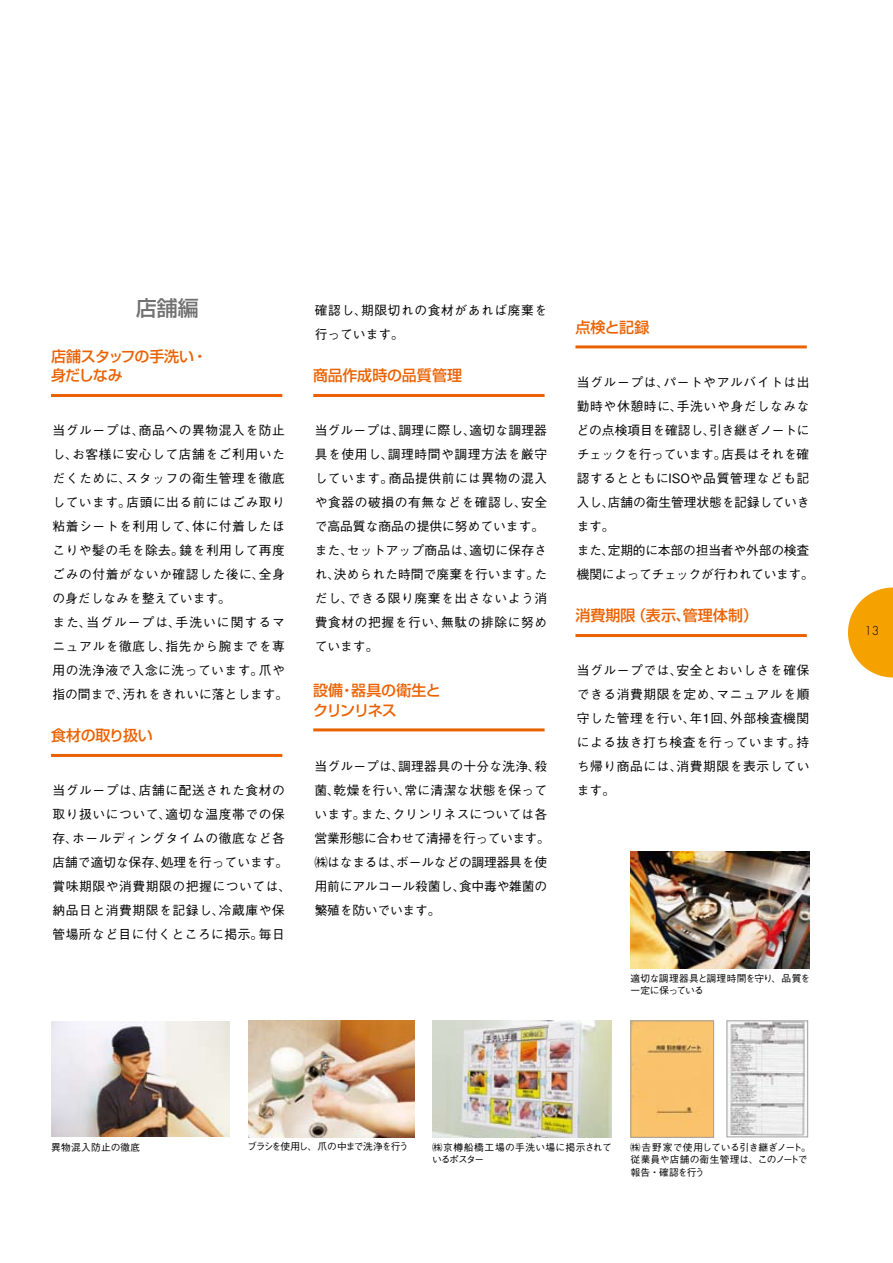
<style>
.page{position:relative;width:893px;height:1263px;background:#fff}
.page>*{position:absolute;margin:0;border:0;box-sizing:border-box;transform-origin:0 0}
.t1{font:500 21px "Shin Go Pro";color:#727172}
.t2{font:500 15px "Shin Go Pro";letter-spacing:-.01em;color:#eb6100}
.t3{font:500 15px/19.5px "Shin Go Pro";letter-spacing:-.06em;color:#eb6100}
.t4{font:500 15px/19.5px "Shin Go Pro";letter-spacing:-.045em;color:#eb6100}
.t5{font:500 15px "Shin Go Pro";letter-spacing:-.03em;color:#eb6100}
.t6{font:500 12.75px/24px "Gothic BBB Pro";letter-spacing:.04em;color:#000}
.t7{font:500 12.75px/24px "Gothic BBB Pro";letter-spacing:-.01em;color:#000}
.t8{font:500 12.75px/24px "Gothic BBB Pro";letter-spacing:-.015em;color:#000}
.t9{font:300 12px "Futura Std";color:#000}
.t10{font:500 9.75px/12.8px "Gothic BBB Pro";letter-spacing:-.02em;color:#000}
.t11{font:500 9.75px/12.8px "Gothic BBB Pro";letter-spacing:.025em;color:#000}
.t12{font:500 9.75px/12.8px "Gothic BBB Pro";letter-spacing:-.05em;color:#000}
.t13{font:500 9.75px "Gothic BBB Pro";letter-spacing:-.095em;color:#000}
</style>
<div class="page">
<svg style="left:848px;top:587px;width:45px;height:90px"></svg>
<hr style="left:51px;top:754px;width:231px;height:3px;background:#eb6100">
<hr style="left:313px;top:394px;width:232px;height:3px;background:#eb6100">
<hr style="left:575px;top:345px;width:232px;height:3px;background:#eb6100">
<hr style="left:575px;top:634px;width:232px;height:3px;background:#eb6100">
<hr style="left:51px;top:394px;width:231px;height:3px;background:#eb6100">
<hr style="left:313px;top:728px;width:232px;height:3px;background:#eb6100">
<img style="left:51px;top:1021px;width:179px;height:116px">
<img style="left:433px;top:1021px;width:178px;height:116px">
<img style="left:630px;top:852px;width:179px;height:116px">
<img style="left:633px;top:1022px;width:79px;height:113px">
<div style="left:631px;top:1020px;width:83px;height:117px;border:1px solid #9f9fa0"></div>
<img style="left:729px;top:1022px;width:76px;height:113px">
<div style="left:727px;top:1020px;width:81px;height:117px;border:1px solid #9f9fa0"></div>
<img style="left:248px;top:1020px;width:166px;height:117px">
<p class="t1" style="left:136px;top:291px;width:64px">店舗編</p>
<p class="t3" style="left:51px;top:345px;width:158px">店舗スタッフの手洗い・身だしなみ</p>
<p class="t6" style="left:52px;top:417px;width:237px">当グループは、商品への異物混入を防止し、お客様に安心して店舗をご利用いただくために、スタッフの衛生管理を徹底しています。店頭に出る前にはごみ取り粘着シートを利用して、体に付着したほこりや髪の毛を除去。鏡を利用して再度ごみの付着がないか確認した後に、全身の身だしなみを整えています。<br>また、当グループは、手洗いに関するマニュアルを徹底し、指先から腕までを専用の洗浄液で入念に洗っています。爪や指の間まで、汚れをきれいに落とします。</p>
<p class="t5" style="left:51px;top:723px;width:103px">食材の取り扱い</p>
<p class="t6" style="left:52px;top:777px;width:240px">当グループは、店舗に配送された食材の取り扱いについて、適切な温度帯での保存、ホールディングタイムの徹底など各店舗で適切な保存、処理を行っています。賞味期限や消費期限の把握については、納品日と消費期限を記録し、冷蔵庫や保管場所など目に付くところに掲示。毎日</p>
<p class="t6" style="left:315px;top:297px;width:234px">確認し、期限切れの食材があれば廃棄を行っています。</p>
<p class="t2" style="left:313px;top:363px;width:150px">商品作成時の品質管理</p>
<p class="t6" style="left:315px;top:417px;width:234px">当グループは、調理に際し、適切な調理器具を使用し、調理時間や調理方法を厳守しています。商品提供前には異物の混入や食器の破損の有無などを確認し、安全で高品質な商品の提供に努めています。また、セットアップ商品は、適切に保存され、決められた時間で廃棄を行います。ただし、できる限り廃棄を出さないよう消費食材の把握を行い、無駄の排除に努めています。</p>
<p class="t4" style="left:313px;top:679px;width:129px">設備・器具の衛生とクリンリネス</p>
<p class="t8" style="left:315px;top:753px;width:237px">当グループは、調理器具の十分な洗浄、殺菌、乾燥を行い、常に清潔な状態を保っています。また、クリンリネスについては各営業形態に合わせて清掃を行っています。㈱はなまるは、ボールなどの調理器具を使用前にアルコール殺菌し、食中毒や雑菌の繁殖を防いでいます。</p>
<p class="t2" style="left:575px;top:315px;width:75px">点検と記録</p>
<p class="t7" style="left:577px;top:369px;width:239px">当グループは、パートやアルバイトは出勤時や休憩時に、手洗いや身だしなみなどの点検項目を確認し、引き継ぎノートにチェックを行っています。店長はそれを確認するとともにISOや品質管理なども記入し、店舗の衛生管理状態を記録していきます。<br>また、定期的に本部の担当者や外部の検査機関によってチェックが行われています。</p>
<p class="t2" style="left:575px;top:603px;width:184px">消費期限（表示、管理体制）</p>
<p class="t6" style="left:577px;top:657px;width:234px;text-align:justify">当グループでは、安全とおいしさを確保できる消費期限を定め、マニュアルを順守した管理を行い、年1回、外部検査機関による抜き打ち検査を行っています。持ち帰り商品には、消費期限を表示しています。</p>
<p class="t12" style="left:630px;top:970px;width:181px">適切な調理器具と調理時間を守り、品質を一定に保っている</p>
<p class="t9" style="left:864px;top:623px;width:16px">13</p>
<p class="t13" style="left:247px;top:1139px;width:163px">ブラシを使用し、爪の中まで洗浄を行う</p>
<p class="t11" style="left:51px;top:1139px;width:91px">異物混入防止の徹底</p>
<p class="t11" style="left:432px;top:1139px;width:181px">㈱京樽船橋工場の手洗い場に掲示されているポスター</p>
<p class="t10" style="left:631px;top:1139px;width:182px">㈱吉野家で使用している引き継ぎノート。従業員や店舗の衛生管理は、このノートで報告・確認を行う</p>
</div>
